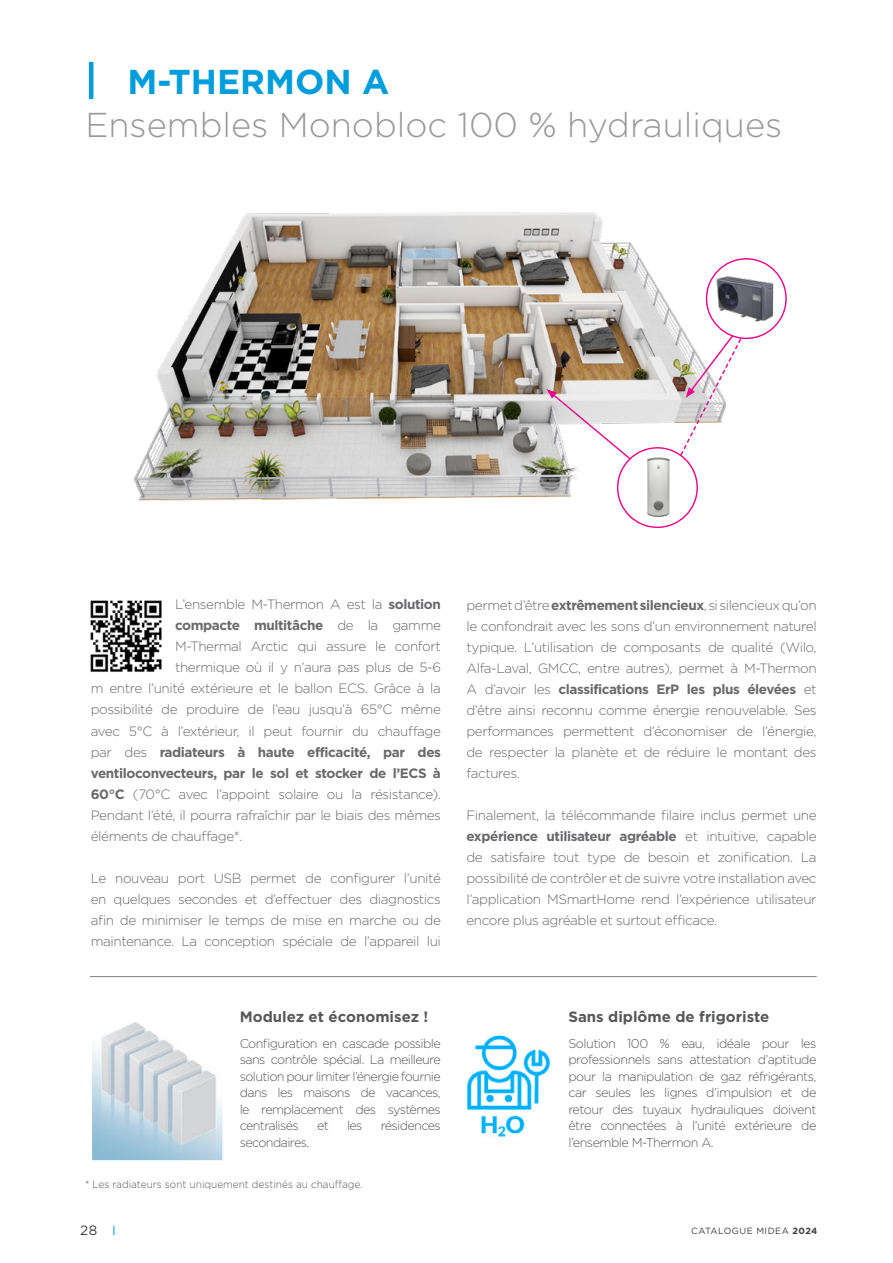
<style>
.page{position:relative;width:893px;height:1263px;background:#fff}
.page>*{position:absolute;margin:0;border:0;box-sizing:border-box;transform-origin:0 0}
.t1{font:300 34.5px "Gotham";color:#97999c}
.t2{font:700 34.5px "Gotham";color:#009ddc}
.t3{font:700 15px "Gotham";color:#57585a}
.t4{font:300 13.5px/21px "Gotham";letter-spacing:-.03em;color:#69696c;text-align:justify}
.t5{font:700 13.5px "Gotham";letter-spacing:-.03em;color:#69696c}
.t6{font:13.5px "Gotham";color:#3e3e3f}
.t7{font:300 12.75px/16.5px "Gotham";letter-spacing:-.05em;color:#57585a;text-align:justify}
.t8{font:300 10.5px "Gotham";color:#57585a;scale:.96 1}
.t9{font:9px "Gotham";letter-spacing:.05em;color:#3e3e3f}
.s1{font-weight:700}
.s2{font-weight:300}
</style>
<div class="page">
<hr style="left:90px;top:976px;width:727px;height:1px;background:#808285">
<img style="left:133px;top:212px;width:593px;height:306px">
<img style="left:467px;top:1035px;width:84px;height:102px">
<img style="left:94px;top:1022px;width:127px;height:137px">
<div style="left:91px;top:1009px;width:133px;height:153px;border:2px solid #fff"></div>
<img style="left:647px;top:457px;width:22px;height:60px">
<div style="left:617px;top:447px;width:81px;height:81px;border:1px solid #ed028c;border-radius:50%"></div>
<svg style="left:679px;top:334px;width:63px;height:123px"></svg>
<svg style="left:546px;top:389px;width:86px;height:72px"></svg>
<img style="left:90px;top:600px;width:72px;height:72px">
<hr style="left:89px;top:62px;width:4px;height:37px;background:#009ddc">
<img style="left:709px;top:275px;width:75px;height:50px">
<h1 class="t2" style="left:128px;top:59px;width:263px">M-THERMON A</h1>
<h1 class="t1" style="left:85px;top:103px;width:698px">Ensembles Monobloc 100 % hydrauliques</h1>
<p class="t4" style="left:175px;top:594px;width:267px">L’ensemble M-Thermon A est la <span class="s1">solution</span></p>
<p class="t5" style="left:175px;top:617px;width:267px">compacte multitâche <span class="s2">de la gamme</span></p>
<p class="t4" style="left:175px;top:636px;width:267px">M-Thermal Arctic qui assure le confort</p>
<p class="t4" style="left:175px;top:657px;width:267px">thermique où il y n’aura pas plus de 5-6</p>
<p class="t4" style="left:91px;top:678px;width:352px">m entre l’unité extérieure et le ballon ECS. Grâce à la</p>
<p class="t4" style="left:91px;top:699px;width:352px">possibilité de produire de l’eau jusqu’à 65°C même</p>
<p class="t4" style="left:91px;top:720px;width:352px">avec 5°C à l’extérieur, il peut fournir du chauffage</p>
<p class="t5" style="left:91px;top:743px;width:352px"><span class="s2">par des</span> radiateurs à haute efficacité, par des</p>
<p class="t5" style="left:91px;top:764px;width:352px">ventiloconvecteurs, par le sol et stocker de l’ECS à</p>
<p class="t4" style="left:91px;top:783px;width:352px"><span class="s1">60°C</span> (70°C avec l’appoint solaire ou la résistance).</p>
<p class="t4" style="left:91px;top:804px;width:352px">Pendant l’été, il pourra rafraîchir par le biais des mêmes</p>
<p class="t4" style="left:91px;top:825px;width:153px">éléments de chauffage*.</p>
<p class="t4" style="left:91px;top:867px;width:352px">Le nouveau port USB permet de configurer l’unité en quelques secondes et d’effectuer des diagnostics afin de minimiser le temps de mise en marche ou de maintenance. La conception spéciale de l’appareil lui</p>
<p class="t4" style="left:466px;top:594px;width:352px">permet d’être <span class="s1">extrêmement silencieux</span>, si silencieux qu’on le confondrait avec les sons d’un environnement naturel typique. L’utilisation de composants de qualité (Wilo, Alfa-Laval, GMCC, entre autres), permet à M-Thermon A d’avoir les <span class="s1">classifications ErP les plus élevées</span> et d’être ainsi reconnu comme énergie renouvelable. Ses performances permettent d’économiser de l’énergie, de respecter la planète et de réduire le montant des factures.</p>
<p class="t4" style="left:466px;top:804px;width:352px">Finalement, la télécommande filaire inclus permet une <span class="s1">expérience utilisateur agréable</span> et intuitive, capable de satisfaire tout type de besoin et zonification. La possibilité de contrôler et de suivre votre installation avec l’application MSmartHome rend l’expérience utilisateur encore plus agréable et surtout efficace.</p>
<p class="t3" style="left:240px;top:1007px;width:190px">Modulez et économisez !</p>
<p class="t3" style="left:568px;top:1007px;width:202px">Sans diplôme de frigoriste</p>
<p class="t7" style="left:240px;top:1034px;width:202px">Configuration en cascade possible sans contrôle spécial. La meilleure solution pour limiter l’énergie fournie dans les maisons de vacances, le remplacement des systèmes centralisés</p>
<p class="t7" style="left:317px;top:1117px;width:13px">et</p>
<p class="t7" style="left:347px;top:1117px;width:17px">les</p>
<p class="t7" style="left:381px;top:1117px;width:61px">résidences</p>
<p class="t7" style="left:240px;top:1133px;width:71px">secondaires.</p>
<p class="t8" style="left:85px;top:1177px;width:291px">* Les radiateurs sont uniquement destinés au chauffage.</p>
<p class="t7" style="left:568px;top:1034px;width:250px">Solution 100 % eau, idéale pour les professionnels sans attestation d’aptitude pour la manipulation de gaz réfrigérants, car seules les lignes d’impulsion et de retour des tuyaux hydrauliques doivent être connectées à l’unité extérieure de l’ensemble M-Thermon A.</p>
<p class="t6" style="left:80px;top:1222px;width:19px">28</p>
<p class="t9" style="left:691px;top:1225px;width:128px">CATALOGUE MIDEA <span class="s1">2024</span></p>
</div>
